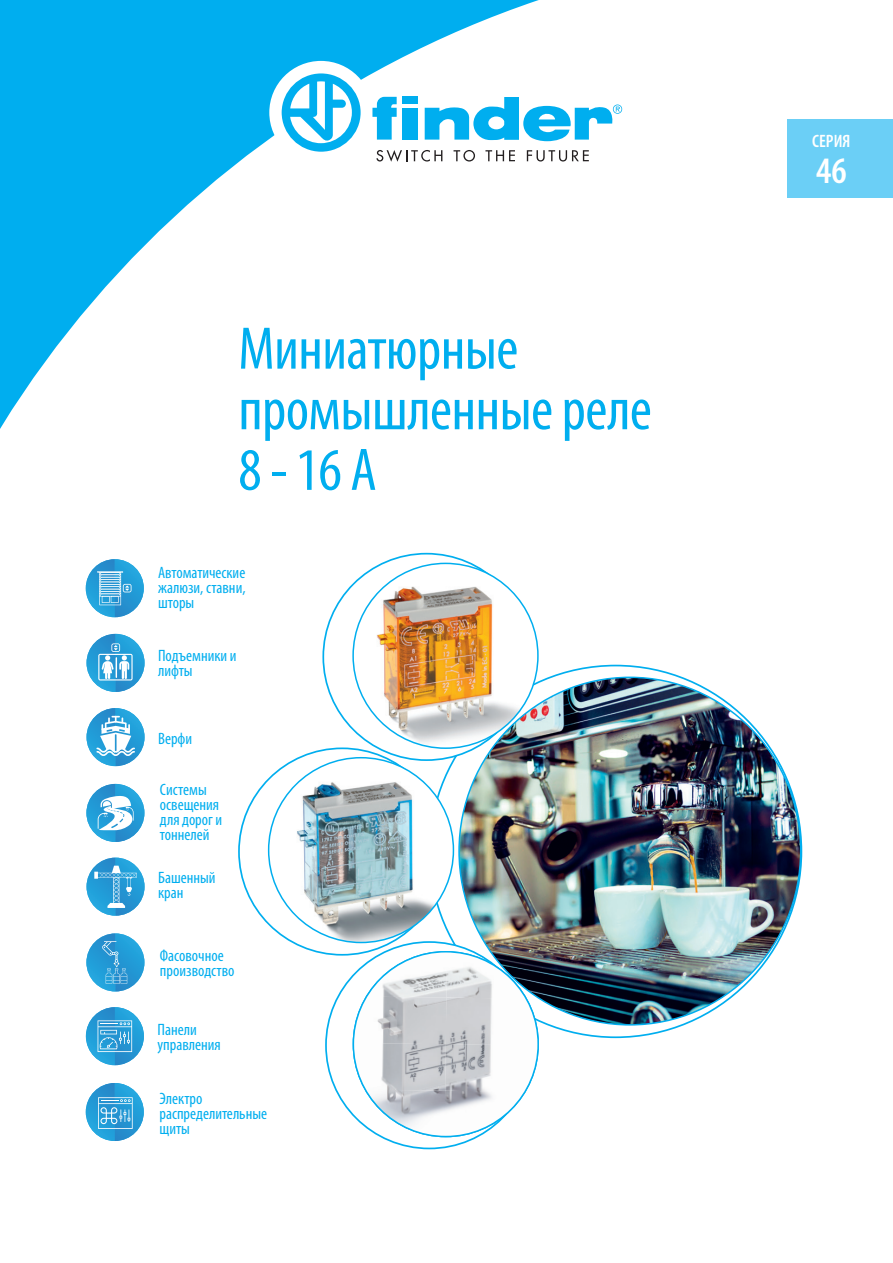
<style>
.page{position:relative;width:893px;height:1263px;background:#fff}
.page>*{position:absolute;margin:0;border:0;box-sizing:border-box;transform-origin:0 0}
.t1{font:condensed 60.6px/60.6px "Myriad Pro";letter-spacing:-.01em;color:#00aeef}
.t2{font:600 condensed 37.5px "Myriad Pro";color:#fff}
.t3{font:600 condensed 18px "Myriad Pro";color:#fff}
.t4{font:condensed 16.5px/15px "Myriad Pro";color:#00aeef}
</style>
<div class="page">
<div style="left:787px;top:119px;width:106px;height:79px;background:#6bcff6"></div>
<svg style="left:0;top:0;width:551px;height:429px"></svg>
<div style="left:269px;top:61px;width:104px;height:103px;background:#fff;border-radius:50%"></div>
<svg style="left:282px;top:73px;width:79px;height:79px"></svg>
<svg style="left:425px;top:97px;width:197px;height:44px"></svg>
<svg style="left:372px;top:97px;width:25px;height:43px"></svg>
<div style="left:403px;top:108px;width:15px;height:32px;background:#00aeef"></div>
<div style="left:403px;top:97px;width:15px;height:7px;background:#00aeef"></div>
<svg style="left:376px;top:150px;width:66px;height:12px"></svg>
<svg style="left:454px;top:150px;width:21px;height:12px"></svg>
<svg style="left:485px;top:150px;width:30px;height:11px"></svg>
<svg style="left:527px;top:150px;width:62px;height:12px"></svg>
<svg style="left:547px;top:665px;width:255px;height:373px"></svg>
<svg style="left:238px;top:553px;width:301px;height:596px"></svg>
<img style="left:458px;top:676px;width:343px;height:349px">
<img style="left:86px;top:559px;width:58px;height:58px">
<svg style="left:97px;top:571px;width:34px;height:34px"></svg>
<img style="left:87px;top:708px;width:58px;height:58px">
<svg style="left:96px;top:716px;width:39px;height:40px"></svg>
<img style="left:87px;top:634px;width:58px;height:58px">
<svg style="left:98px;top:643px;width:35px;height:37px"></svg>
<img style="left:86px;top:784px;width:58px;height:58px">
<svg style="left:96px;top:794px;width:38px;height:36px"></svg>
<img style="left:87px;top:858px;width:58px;height:58px">
<svg style="left:94px;top:866px;width:43px;height:42px;background:#49aadc"></svg>
<img style="left:86px;top:933px;width:58px;height:58px">
<svg style="left:102px;top:941px;width:25px;height:43px"></svg>
<img style="left:86px;top:1007px;width:58px;height:58px">
<svg style="left:98px;top:1020px;width:34px;height:32px"></svg>
<img style="left:86px;top:1083px;width:58px;height:58px">
<svg style="left:98px;top:1097px;width:35px;height:32px"></svg>
<h1 class="t1" style="left:238px;top:318px;width:415px">Миниатюрные промышленные реле<br>8 - 16 A</h1>
<p class="t4" style="left:158px;top:565px;width:89px;text-align:justify">Автоматические жалюзи, ставни, шторы</p>
<p class="t4" style="left:158px;top:648px;width:80px">Подъемники и лифты</p>
<p class="t4" style="left:158px;top:730px;width:36px">Верфи</p>
<p class="t4" style="left:160px;top:782px;width:64px">Системы освещения для дорог и тоннелей</p>
<p class="t4" style="left:158px;top:869px;width:59px">Башенный кран</p>
<p class="t4" style="left:160px;top:948px;width:76px">Фасовочное производство</p>
<p class="t4" style="left:157px;top:1021px;width:65px">Панели управления</p>
<p class="t4" style="left:159px;top:1091px;width:109px">Электро распределительные щиты</p>
<p class="t3" style="left:812px;top:131px;width:40px">СЕРИЯ</p>
<h2 class="t2" style="left:816px;top:150px;width:32px">46</h2>
</div>
